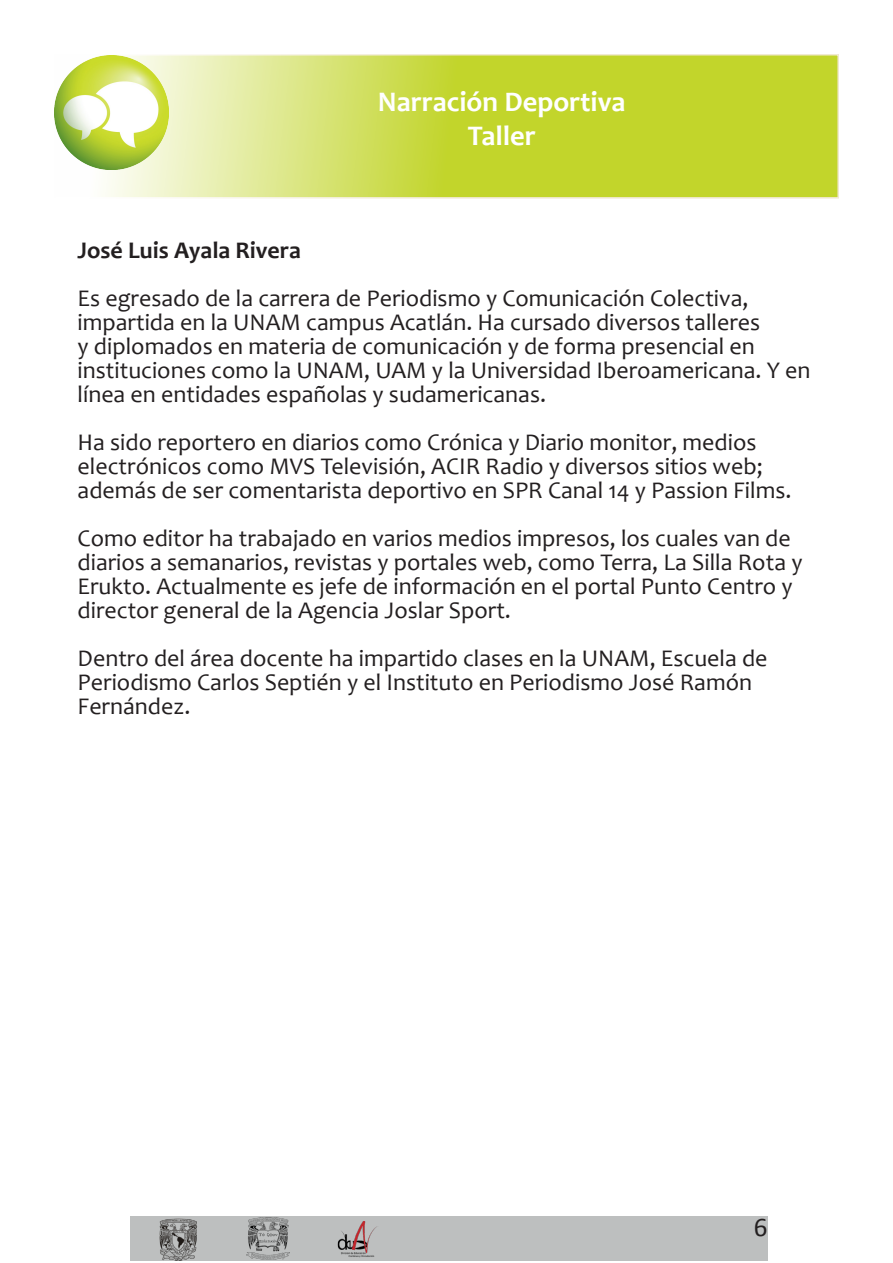
<style>
.page{position:relative;width:893px;height:1263px;background:#fff}
.page>*{position:absolute;margin:0;border:0;box-sizing:border-box;transform-origin:0 0}
.t1{font:700 28.5px "Candara";color:#fff}
.t2{font:27px "Calibri";color:#231f20}
.t3{font:24px/24px "Candara";color:#231f20}
.t4{font:700 24px "Candara";color:#231f20}
</style>
<div class="page">
<svg style="left:105px;top:54px;width:734px;height:145px;background:#cddc54"></svg>
<img style="left:54px;top:55px;width:115px;height:115px">
<div style="left:130px;top:1216px;width:637px;height:45px;background:#bdbfbf"></div>
<img style="left:337px;top:1221px;width:40px;height:37px">
<img style="left:159px;top:1218px;width:38px;height:43px">
<img style="left:247px;top:1217px;width:42px;height:43px">
<p class="t1" style="left:378px;top:84px;width:249px">Narración Deportiva</p>
<p class="t1" style="left:468px;top:118px;width:70px">Taller</p>
<p class="t4" style="left:78px;top:235px;width:225px">José Luis Ayala Rivera</p>
<p class="t3" style="left:78px;top:286px;width:734px">Es egresado de la carrera de Periodismo y Comunicación Colectiva, impartida en la UNAM campus Acatlán. Ha cursado diversos talleres<br>y diplomados en materia de comunicación y de forma presencial en instituciones como la UNAM, UAM y la Universidad Iberoamericana. Y en línea en entidades españolas y sudamericanas.</p>
<p class="t3" style="left:78px;top:430px;width:715px">Ha sido reportero en diarios como Crónica y Diario monitor, medios electrónicos como MVS Televisión, ACIR Radio y diversos sitios web; además de ser comentarista deportivo en SPR Canal 14 y Passion Films.</p>
<p class="t3" style="left:78px;top:526px;width:726px">Como editor ha trabajado en varios medios impresos, los cuales van de diarios a semanarios, revistas y portales web, como Terra, La Silla Rota y Erukto. Actualmente es jefe de información en el portal Punto Centro y director general de la Agencia Joslar Sport.</p>
<p class="t3" style="left:78px;top:646px;width:691px">Dentro del área docente ha impartido clases en la UNAM, Escuela de<br>Periodismo Carlos Septién y el Instituto en Periodismo José Ramón<br>Fernández.</p>
<p class="t2" style="left:754px;top:1210px;width:15px">6</p>
</div>
